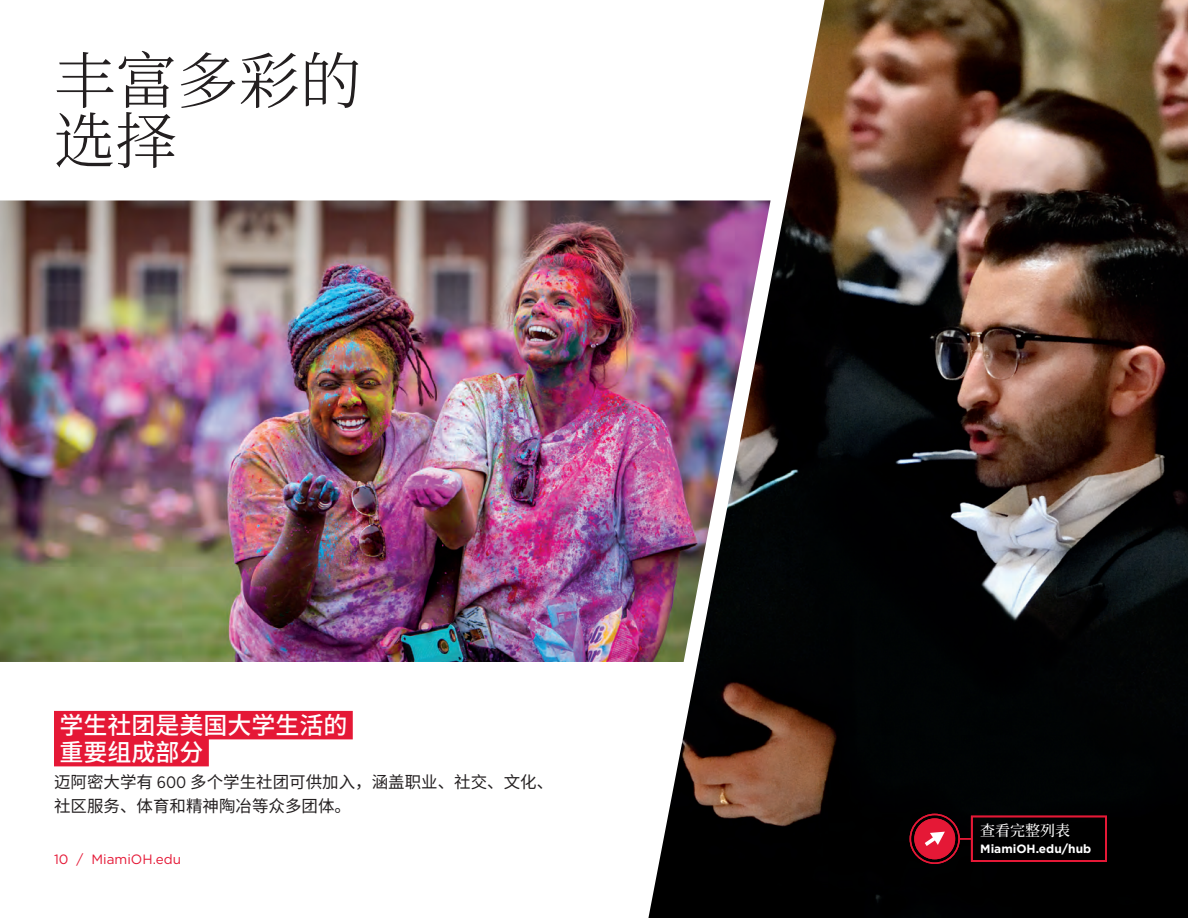
<style>
.page{position:relative;width:1188px;height:918px;background:#fff}
.page>*{position:absolute;margin:0;border:0;box-sizing:border-box;transform-origin:0 0}
.t1{font:300 61.5px/60px "Noto Serif SC";color:#231f20}
.t2{font:500 24px/27px "Noto Sans SC";color:#fff}
.t3{font:16.5px/24px "Noto Sans SC";color:#231f20}
.t4{font:500 15px "Noto Serif SC";color:#fff}
.t5{font:13.5px "Gotham";color:#e51836}
.t6{font:700 12px "Gotham";color:#fff}
.s1{font-family:"Gotham Narrow"}
</style>
<div class="page">
<div style="left:54px;top:711px;width:299px;height:28px;background:#e51836"></div>
<div style="left:54px;top:738px;width:155px;height:28px;background:#e51836"></div>
<img style="left:0;top:200px;width:648px;height:462px">
<img style="left:648px;top:0;width:540px;height:918px">
<svg style="left:960px;top:815px;width:148px;height:48px;background:#180206"></svg>
<div style="left:910px;top:814px;width:50px;height:50px;border:2px solid #e51836;border-radius:50%"></div>
<div style="left:914px;top:818px;width:41px;height:41px;background:#e51836;border-radius:50%"></div>
<svg style="left:925px;top:832px;width:20px;height:14px"></svg>
<h2 class="t1" style="left:54px;top:52px;width:309px">丰富多彩的选择</h2>
<h3 class="t2" style="left:59px;top:712px;width:289px">学生社团是美国大学生活的重要组成部分</h3>
<p class="t3" style="left:54px;top:770px;width:501px">迈阿密大学有 <span class="s1">600</span> 多个学生社团可供加入，涵盖职业、社交、文化、社区服务、体育和精神陶冶等众多团体。</p>
<p class="t5" style="left:54px;top:850px;width:129px">10 / MiamiOH.edu</p>
<p class="t4" style="left:980px;top:822px;width:91px">查看完整列表</p>
<p class="t6" style="left:980px;top:840px;width:113px">MiamiOH.edu/hub</p>
</div>
